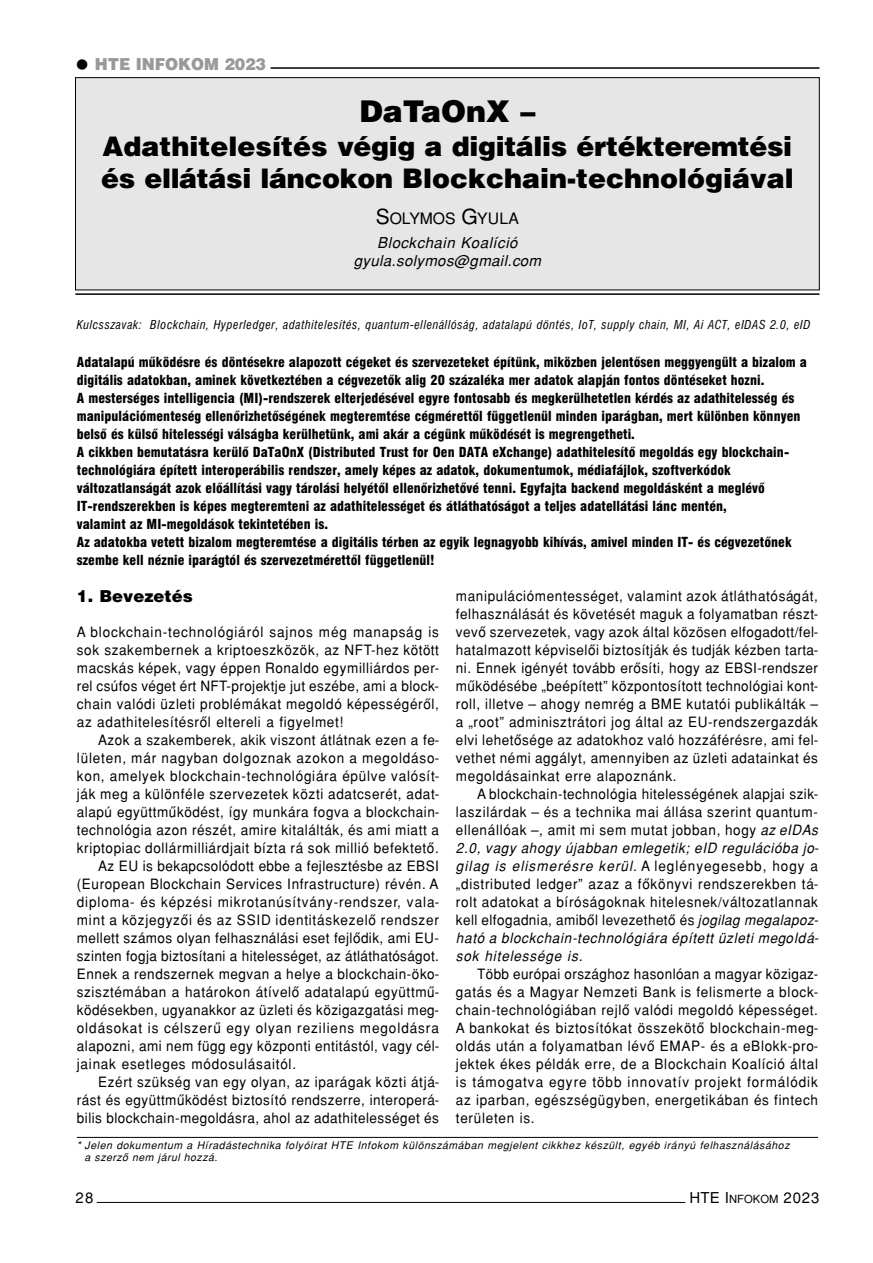
<style>
.page{position:relative;width:873px;height:1263px;background:#fff}
.page>*{position:absolute;margin:0;border:0;box-sizing:border-box;transform-origin:0 0}
.t1{font:900 30px "H Helvetica";color:#000}
.t2{font:900 27px/32.4px "H Helvetica";letter-spacing:-.015em;color:#000}
.t3{font:900 16.5px "H Helvetica";letter-spacing:-.005em;color:#999;scale:.95 1}
.t4{font:900 16.5px "H Helvetica";color:#000}
.t5{font:15.75px "H Helvetica";letter-spacing:-.005em;color:#000}
.t6{font:italic 15px/18px "H Helvetica";letter-spacing:.03em;color:#000;text-align:center}
.t7{font:15px "H Helvetica";letter-spacing:.06em;color:#000}
.t8{font:14.25px/18px "H Helvetica";letter-spacing:.045em;color:#000;text-align:justify;scale:.95 1}
.t9{font:14.25px "H Helvetica";letter-spacing:.025em;color:#000;scale:.95 1}
.t10{font:14.25px "H Helvetica";letter-spacing:.065em;color:#000;scale:.95 1}
.t11{font:14.25px "H Helvetica";letter-spacing:.07em;color:#000;scale:.95 1}
.t12{font:900 condensed 13.5px/18px "H Helvetica";letter-spacing:.005em;color:#000}
.t13{font:italic condensed 12px "H Helvetica";letter-spacing:.05em;color:#000}
.t14{font:italic 10.5px/12px "H Helvetica";letter-spacing:.055em;color:#000}
.s1{font-size:21px}
.s2{font-style:italic}
.s3{font-size:11.25px}
</style>
<div class="page">
<hr style="left:97px;top:1202px;width:588px;height:1px;background:#000">
<hr style="left:75px;top:293px;width:744px;height:2px;background:#000">
<hr style="left:271px;top:67px;width:548px;height:2px;background:#000">
<div style="left:76px;top:78px;width:743px;height:212px;background:#e6e6e6"></div>
<hr style="left:77px;top:1137px;width:741px;height:1px;background:#000">
<p class="t3" style="left:95px;top:58px;width:181px">HTE INFOKOM 2023</p>
<h1 class="t1" style="left:359px;top:100px;width:177px">DaTaOnX –</h1>
<h2 class="t2" style="left:101px;top:132px;width:694px">Adathitelesítés végig a digitális értékteremtési és ellátási láncokon Blockchain-technológiával</h2>
<p class="t5" style="left:376px;top:213px;width:145px"><span class="s1">S</span>OLYMOS <span class="s1">G</span>YULA</p>
<p class="t6" style="left:354px;top:235px;width:189px">Blockchain Koalíció gyula.solymos@gmail.com</p>
<p class="t13" style="left:77px;top:320px;width:735px">Kulcsszavak: Blockchain, Hyperledger, adathitelesítés, quantum-ellenállóság, adatalapú döntés, IoT, supply chain, MI, Ai ACT, eIDAS 2.0, eID</p>
<p class="t12" style="left:77px;top:353px;width:732px">Adatalapú mûködésre és döntésekre alapozott cégeket és szervezeteket építünk, miközben jelentôsen meggyengült a bizalom a digitális adatokban, aminek következtében a cégvezetôk alig 20 százaléka mer adatok alapján fontos döntéseket hozni.<br>A mesterséges intelligencia (MI)-rendszerek elterjedésével egyre fontosabb és megkerülhetetlen kérdés az adathitelesség és manipulációmenteség ellenôrizhetôségének megteremtése cégmérettôl függetlenül minden iparágban, mert különben könnyen belsô és külsô hitelességi válságba kerülhetünk, ami akár a cégünk mûködését is megrengetheti.<br>A cikkben bemutatásra kerülô DaTaOnX (Distributed Trust for Oen DATA eXchange) adathitelesítô megoldás egy blockchain&shy;technológiára épített interoperábilis rendszer, amely képes az adatok, dokumentumok, médiafájlok, szoftverkódok változatlanságát azok elôállítási vagy tárolási helyétôl ellenôrizhetôvé tenni. Egyfajta backend megoldásként a meglévô IT-rendszerekben is képes megteremteni az adathitelességet és átláthatóságot a teljes adatellátási lánc mentén,<br>valamint az MI-megoldások tekintetében is.<br>Az adatokba vetett bizalom megteremtése a digitális térben az egyik legnagyobb kihívás, amivel minden IT- és cégvezetônek szembe kell néznie iparágtól és szervezetmérettôl függetlenül!</p>
<p class="t4" style="left:77px;top:590px;width:118px">1. Bevezetés</p>
<p class="t8" style="left:77px;top:624px;width:383px">A blockchain-technológiáról sajnos még manapság is sok szakembernek a kriptoeszközök, az NFT-hez kötött macskás képek, vagy éppen Ronaldo egymilliárdos per&shy;rel csúfos véget ért NFT-projektje jut eszébe, ami a block&shy;chain valódi üzleti problémákat megoldó képességérôl, az adathitelesítésrôl eltereli a figyelmet!</p>
<p class="t8" style="left:98px;top:732px;width:361px">Azok a szakemberek, akik viszont átlátnak ezen a fe-</p>
<p class="t8" style="left:77px;top:750px;width:383px">lületen, már nagyban dolgoznak azokon a megoldáso-</p>
<p class="t8" style="left:77px;top:768px;width:383px">kon, amelyek blockchain-technológiára épülve valósít-</p>
<p class="t8" style="left:77px;top:786px;width:383px">ják meg a különféle szervezetek közti adatcserét, adat-</p>
<p class="t8" style="left:77px;top:804px;width:383px">alapú együttmûködést, így munkára fogva a blockchain-</p>
<p class="t8" style="left:77px;top:822px;width:383px">technológia azon részét, amire kitalálták, és ami miatt a</p>
<p class="t8" style="left:77px;top:840px;width:383px">kriptopiac dollármilliárdjait bízta rá sok millió befektetô.</p>
<p class="t8" style="left:98px;top:858px;width:360px">Az EU is bekapcsolódott ebbe a fejlesztésbe az EBSI</p>
<p class="t8" style="left:77px;top:876px;width:382px">(European Blockchain Services Infrastructure) révén. A</p>
<p class="t10" style="left:77px;top:896px;width:383px">diploma- és képzési mikrotanúsítvány-rendszer, vala-</p>
<p class="t8" style="left:77px;top:912px;width:383px">mint a közjegyzôi és az SSID identitáskezelô rendszer</p>
<p class="t8" style="left:77px;top:930px;width:383px">mellett számos olyan felhasználási eset fejlôdik, ami EU-</p>
<p class="t9" style="left:77px;top:950px;width:383px">szinten fogja biztosítani a hitelességet, az átláthatóságot.</p>
<p class="t8" style="left:77px;top:966px;width:383px">Ennek a rendszernek megvan a helye a blockchain-öko-</p>
<p class="t8" style="left:77px;top:984px;width:383px">szisztémában a határokon átívelô adatalapú együttmû-</p>
<p class="t8" style="left:77px;top:1002px;width:383px">ködésekben, ugyanakkor az üzleti és közigazgatási meg-</p>
<p class="t11" style="left:77px;top:1022px;width:383px">oldásokat is célszerû egy olyan reziliens megoldásra</p>
<p class="t8" style="left:77px;top:1038px;width:383px">alapozni, ami nem függ egy központi entitástól, vagy cél-</p>
<p class="t8" style="left:77px;top:1056px;width:232px">jainak esetleges módosulásaitól.</p>
<p class="t8" style="left:98px;top:1074px;width:361px">Ezért szükség van egy olyan, az iparágak közti átjá-</p>
<p class="t8" style="left:77px;top:1092px;width:383px">rást és együttmûködést biztosító rendszerre, interoperá-</p>
<p class="t8" style="left:77px;top:1110px;width:383px">bilis blockchain-megoldásra, ahol az adathitelességet és</p>
<p class="t8" style="left:456px;top:588px;width:383px">manipulációmentességet, valamint azok átláthatóságát, felhasználását és követését maguk a folyamatban részt&shy;vevô szervezetek, vagy azok által közösen elfogadott/fel&shy;hatalmazott képviselôi biztosítják és tudják kézben tarta&shy;ni. Ennek igényét tovább erôsíti, hogy az EBSI-rendszer mûködésébe „beépített” központosított technológiai kont&shy;roll, illetve – ahogy nemrég a BME kutatói publikálták – a „root” adminisztrátori jog által az EU-rendszergazdák elvi lehetôsége az adatokhoz való hozzáférésre, ami fel&shy;vethet némi aggályt, amennyiben az üzleti adatainkat és megoldásainkat erre alapoznánk.</p>
<p class="t8" style="left:456px;top:786px;width:383px;text-indent:21px">A blockchain-technológia hitelességének alapjai szik&shy;laszilárdak – és a technika mai állása szerint quantum&shy;ellenállóak –, amit mi sem mutat jobban, hogy <span class="s2">az eIDAs 2.0, vagy ahogy újabban emlegetik; eID regulációba jo&shy;gilag is elismerésre kerül.</span> A leglényegesebb, hogy a „distributed ledger” azaz a fôkönyvi rendszerekben tá&shy;rolt adatokat a bíróságoknak hitelesnek/változatlannak kell elfogadnia, amibôl levezethetô és <span class="s2">jogilag megalapoz&shy;ható a blockchain-technológiára épített üzleti megoldá&shy;sok hitelessége is.</span></p>
<p class="t8" style="left:456px;top:966px;width:383px;text-indent:21px">Több európai országhoz hasonlóan a magyar közigaz&shy;gatás és a Magyar Nemzeti Bank is felismerte a block&shy;chain-technológiában rejlô valódi megoldó képességet.<br>A bankokat és biztosítókat összekötô blockchain-meg&shy;oldás után a folyamatban lévô EMAP- és a eBlokk-pro&shy;jektek ékes példák erre, de a Blockchain Koalíció által is támogatva egyre több innovatív projekt formálódik az iparban, egészségügyben, energetikában és fintech területen is.</p>
<p class="t14" style="left:85px;top:1141px;width:707px;text-indent:-8px">* Jelen dokumentum a Híradástechnika folyóirat HTE Infokom különszámában megjelent cikkhez készült, egyéb irányú felhasználásához a szerzô nem járul hozzá.</p>
<p class="t7" style="left:75px;top:1192px;width:20px">28</p>
<p class="t7" style="left:690px;top:1192px;width:131px">HTE I<span class="s3">NFOKOM</span> 2023</p>
</div>
